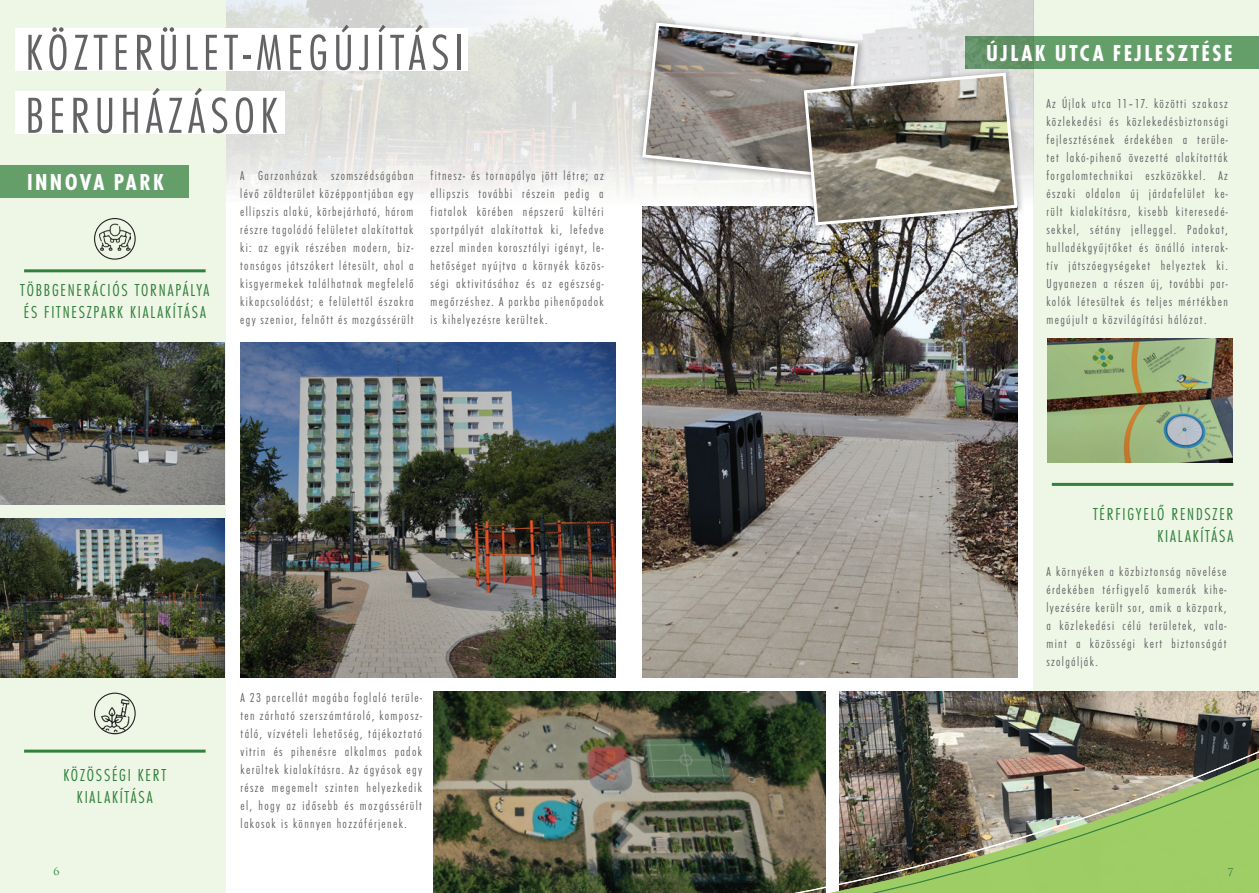
<style>
.page{position:relative;width:1259px;height:893px;background:#fff}
.page>*{position:absolute;margin:0;border:0;box-sizing:border-box;transform-origin:0 0}
.t1{font:52.5px/63px "Futura Con Lig";letter-spacing:.1em;color:#636366}
.t2{font:24px "Futura Con Bol";letter-spacing:.1em;color:#fff}
.t3{font:18px/21.6px "Futura Con Lig";letter-spacing:.1em;color:#32803d}
.t4{font:15px "Baanoo";color:#32803d}
.t5{font:13.5px/18px "Futura Con Lig";letter-spacing:.1em;color:#636366;text-align:justify}
</style>
<div class="page">
<div style="left:1033px;top:0;width:226px;height:893px;background:#eef6e5"></div>
<div style="left:965px;top:36px;width:294px;height:33px;background:#649f6a"></div>
<img style="left:225px;top:0;width:808px;height:206px">
<img style="left:225px;top:505px;width:1034px;height:388px">
<div style="left:0;top:0;width:225px;height:893px;background:#eef6e5"></div>
<div style="left:15px;top:28px;width:452px;height:43px;background:#fff"></div>
<div style="left:15px;top:91px;width:269px;height:43px;background:#fff"></div>
<div style="left:0;top:166px;width:189px;height:32px;background:#649f6a"></div>
<hr style="left:24px;top:269px;width:182px;height:3px;background:#32803d">
<hr style="left:24px;top:750px;width:182px;height:3px;background:#32803d">
<hr style="left:1052px;top:483px;width:181px;height:3px;background:#32803d">
<img style="left:99px;top:221px;width:31px;height:32px">
<div style="left:94px;top:218px;width:42px;height:42px;border:1px solid #231f20;border-radius:50%"></div>
<img style="left:95px;top:699px;width:34px;height:35px">
<div style="left:94px;top:693px;width:42px;height:41px;border:1px solid #231f20;border-radius:50%"></div>
<img style="left:0;top:342px;width:225px;height:163px">
<img style="left:0;top:519px;width:225px;height:158px">
<img style="left:240px;top:342px;width:375px;height:335px">
<img style="left:642px;top:227px;width:375px;height:450px">
<img style="left:1047px;top:339px;width:185px;height:123px">
<div style="left:637px;top:18px;width:228px;height:168px;background:#231f20;opacity:.33"></div>
<div style="left:798px;top:67px;width:227px;height:166px;background:#231f20;opacity:.33"></div>
<img style="left:640px;top:21px;width:379px;height:206px">
<h1 class="t1" style="left:26px;top:21px;width:439px">KÖZTERÜLET-MEGÚJÍTÁSI<br>BERUHÁZÁSOK</h1>
<h2 class="t2" style="left:27px;top:168px;width:138px">INNOVA PARK</h2>
<h3 class="t3" style="left:20px;top:279px;width:191px">TÖBBGENERÁCIÓS TORNAPÁLYA<br>ÉS FITNESZPARK KIALAKÍTÁSA</h3>
<p class="t5" style="left:240px;top:167px;width:175px">A Garzonházak szomszédságában lévő zöldterület középpontjában egy ellipszis alakú, körbejárható, három részre tagolódó felületet alakítottak ki: az egyik részében modern, biz&shy;tonságos játszókert létesült, ahol a kisgyermekek találhatnak megfelelő kikapcsolódást; e felülettől északra egy szenior, felnőtt és mozgássérült</p>
<p class="t5" style="left:430px;top:167px;width:175px">fitnesz- és tornapálya jött létre; az ellipszis további részein pedig a fiatalok körében népszerű kültéri sportpályát alakítottak ki, lefedve ezzel minden korosztályi igényt, le&shy;hetőséget nyújtva a környék közös&shy;ségi aktivitásához és az egészség&shy;megőrzéshez. A parkba pihenőpadok is kihelyezésre kerültek.</p>
<h3 class="t3" style="left:63px;top:764px;width:104px;text-align:center">KÖZÖSSÉGI KERT<br>KIALAKÍTÁSA</h3>
<p class="t4" style="left:53px;top:861px;width:8px">6</p>
<p class="t5" style="left:241px;top:689px;width:183px">A 23 parcellát magába foglaló terüle&shy;ten zárható szerszámtároló, komposz&shy;táló, vízvételi lehetőség, tájékoztató vitrin és pihenésre alkalmas padok kerültek kialakításra. Az ágyások egy része megemelt szinten helyezkedik el, hogy az idősebb és mozgássérült lakosok is könnyen hozzáférjenek.</p>
<h2 class="t2" style="left:986px;top:39px;width:248px">ÚJLAK UTCA FEJLESZTÉSE</h2>
<p class="t5" style="left:1046px;top:95px;width:183px">Az Újlak utca 11–17. közötti szakasz közlekedési és közlekedésbiztonsági fejlesztésének érdekében a terüle&shy;tet lakó-pihenő övezetté alakították forgalomtechnikai eszközökkel. Az északi oldalon új járdafelület ke&shy;rült kialakításra, kisebb kiteresedé&shy;sekkel, sétány jelleggel. Padokat, hulladékgyűjtőket és önálló interak&shy;tív játszóegységeket helyeztek ki.<br>Ugyanezen a részen új, további par&shy;kolók létesültek és teljes mértékben megújult a közvilágítási hálózat.</p>
<h3 class="t3" style="left:1093px;top:503px;width:142px;text-align:right">TÉRFIGYELŐ RENDSZER<br>KIALAKÍTÁSA</h3>
<p class="t5" style="left:1046px;top:563px;width:182px">A környéken a közbiztonság növelése érdekében térfigyelő kamerák kihe&shy;lyezésére került sor, amik a közpark, a közlekedési célú területek, vala&shy;mint a közösségi kert biztonságát szolgálják.</p>
<p class="t4" style="left:1227px;top:863px;width:8px">7</p>
</div>
